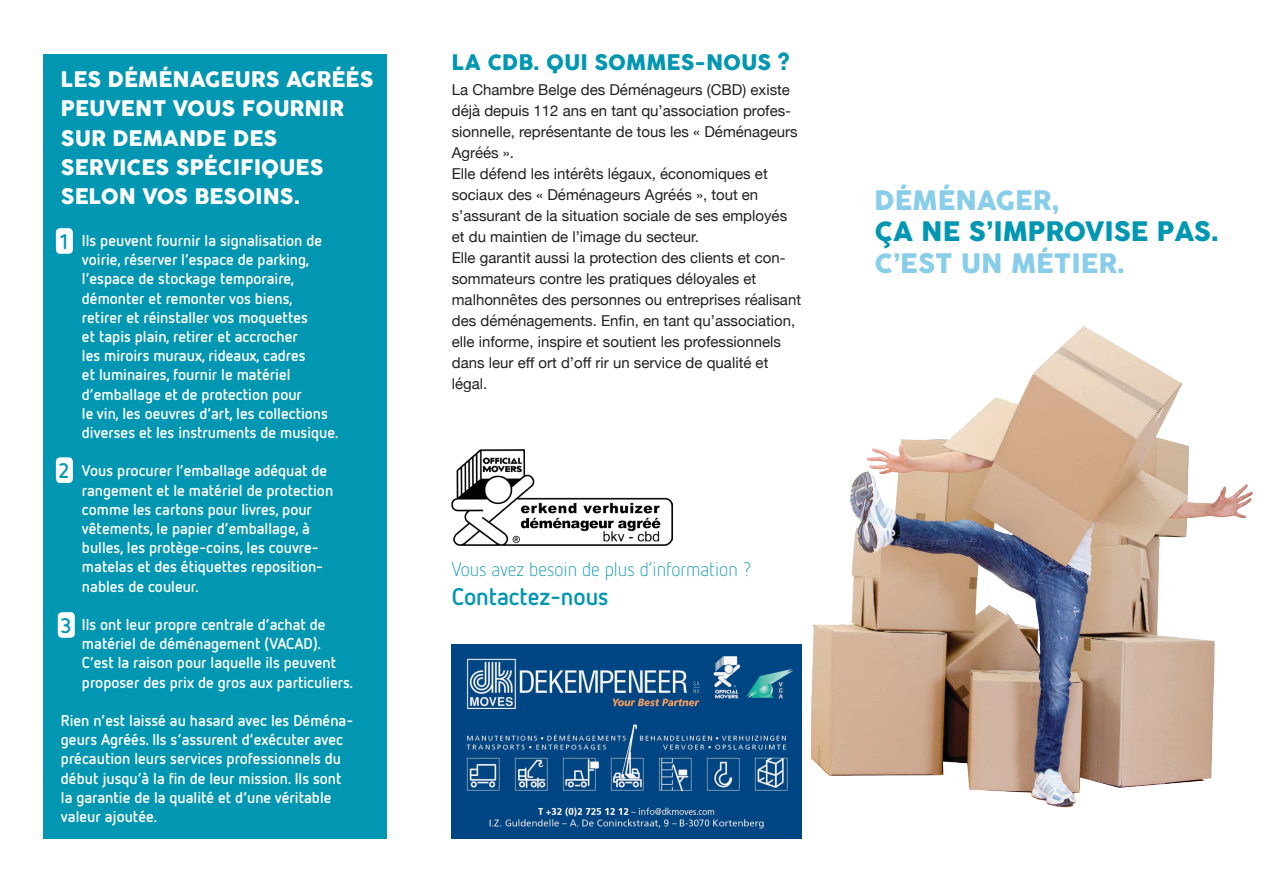
<style>
.page{position:relative;width:1263px;height:893px;background:#fff}
.page>*{position:absolute;margin:0;border:0;box-sizing:border-box;transform-origin:0 0}
.t1{font:26.25px "COCOGOOSE";color:#88cde9}
.t2{font:26.25px "COCOGOOSE";color:#0196b2}
.Contact{font:700 24px "Netto OT";color:#0196b2}
.kadertekst{font:21px "COCOGOOSE";color:#fff}
.Title_big{font:21px "COCOGOOSE";color:#0196b2}
.kadertekst-2{font:700 21px "Netto OT";color:#0196b2}
.Contact-2{font:300 19.5px "Netto OT";color:#0196b2}
.bodytekst{font:700 15.75px/19.2px "Netto OT";color:#fff}
.bodytekst-2{font:15px/21px "Helvetica Neue";color:#231f20}
</style>
<div class="page">
<img style="left:811px;top:325px;width:442px;height:483px">
<img style="left:451px;top:449px;width:221px;height:97px">
<div style="left:44px;top:54px;width:343px;height:785px;background:#0196b2"></div>
<div style="left:56px;top:228px;width:17px;height:26px;background:#fff;border-radius:4px"></div>
<div style="left:56px;top:457px;width:17px;height:26px;background:#fff;border-radius:4px"></div>
<div style="left:58px;top:612px;width:17px;height:26px;background:#fff;border-radius:4px"></div>
<img style="left:452px;top:645px;width:349px;height:194px">
<p class="kadertekst" style="left:61px;top:63px;width:314px">LES DÉMÉNAGEURS AGRÉÉS</p>
<p class="kadertekst" style="left:61px;top:93px;width:284px">PEUVENT VOUS FOURNIR</p>
<p class="kadertekst" style="left:61px;top:122px;width:218px">SUR DEMANDE DES</p>
<p class="kadertekst" style="left:61px;top:152px;width:264px">SERVICES SPÉCIFIQUES</p>
<p class="kadertekst" style="left:61px;top:181px;width:241px">SELON VOS BESOINS.</p>
<p class="bodytekst" style="left:82px;top:230px;width:242px">Ils peuvent fournir la signalisation de</p>
<p class="bodytekst" style="left:82px;top:250px;width:229px">voirie, réserver l’espace de parking,</p>
<p class="bodytekst" style="left:82px;top:269px;width:214px">l’espace de stockage temporaire,</p>
<p class="bodytekst" style="left:82px;top:288px;width:212px">démonter et remonter vos biens,</p>
<p class="bodytekst" style="left:82px;top:307px;width:227px">retirer et réinstaller vos moquettes</p>
<p class="bodytekst" style="left:82px;top:326px;width:217px">et tapis plain, retirer et accrocher</p>
<p class="bodytekst" style="left:82px;top:346px;width:225px">les miroirs muraux, rideaux, cadres</p>
<p class="bodytekst" style="left:82px;top:365px;width:210px">et luminaires, fournir le matériel</p>
<p class="bodytekst" style="left:82px;top:384px;width:222px">d’emballage et de protection pour</p>
<p class="bodytekst" style="left:82px;top:403px;width:247px">le vin, les oeuvres d’art, les collections</p>
<p class="bodytekst" style="left:82px;top:422px;width:258px">diverses et les instruments de musique.</p>
<p class="bodytekst" style="left:82px;top:461px;width:247px">Vous procurer l’emballage adéquat de</p>
<p class="bodytekst" style="left:82px;top:480px;width:253px">rangement et le matériel de protection</p>
<p class="bodytekst" style="left:82px;top:499px;width:232px">comme les cartons pour livres, pour</p>
<p class="bodytekst" style="left:82px;top:518px;width:230px">vêtements, le papier d’emballage, à</p>
<p class="bodytekst" style="left:82px;top:538px;width:238px">bulles, les protège-coins, les couvre-</p>
<p class="bodytekst" style="left:82px;top:557px;width:243px">matelas et des étiquettes reposition-</p>
<p class="bodytekst" style="left:82px;top:576px;width:118px">nables de couleur.</p>
<p class="bodytekst" style="left:82px;top:614px;width:245px">Ils ont leur propre centrale d’achat de</p>
<p class="bodytekst" style="left:82px;top:634px;width:240px">matériel de déménagement (VACAD).</p>
<p class="bodytekst" style="left:82px;top:653px;width:256px">C’est la raison pour laquelle ils peuvent</p>
<p class="bodytekst" style="left:82px;top:672px;width:273px">proposer des prix de gros aux particuliers.</p>
<p class="bodytekst" style="left:61px;top:710px;width:294px">Rien n’est laissé au hasard avec les Déména-</p>
<p class="bodytekst" style="left:61px;top:730px;width:284px">geurs Agréés. Ils s’assurent d’exécuter avec précaution leurs services professionnels du début jusqu’à la fin de leur mission. Ils sont</p>
<p class="bodytekst" style="left:61px;top:787px;width:272px">la garantie de la qualité et d’une véritable valeur ajoutée.</p>
<p class="kadertekst-2" style="left:60px;top:229px;width:10px">1</p>
<p class="kadertekst-2" style="left:59px;top:458px;width:12px">2</p>
<p class="kadertekst-2" style="left:61px;top:612px;width:12px">3</p>
<p class="Title_big" style="left:452px;top:46px;width:339px">LA CDB. QUI SOMMES-NOUS ?</p>
<p class="bodytekst-2" style="left:452px;top:80px;width:340px">La Chambre Belge des Déménageurs (CBD) existe</p>
<p class="bodytekst-2" style="left:452px;top:101px;width:347px">déjà depuis 112 ans en tant qu’association profes&shy;sionnelle, représentante de tous les « Déménageurs</p>
<p class="bodytekst-2" style="left:452px;top:143px;width:64px">Agréés ».</p>
<p class="bodytekst-2" style="left:452px;top:164px;width:317px">Elle défend les intérêts légaux, économiques et</p>
<p class="bodytekst-2" style="left:452px;top:185px;width:308px">sociaux des « Déménageurs Agréés », tout en</p>
<p class="bodytekst-2" style="left:452px;top:206px;width:337px">s’assurant de la situation sociale de ses employés</p>
<p class="bodytekst-2" style="left:452px;top:227px;width:249px">et du maintien de l’image du secteur.</p>
<p class="bodytekst-2" style="left:452px;top:248px;width:335px">Elle garantit aussi la protection des clients et con-</p>
<p class="bodytekst-2" style="left:452px;top:269px;width:306px">sommateurs contre les pratiques déloyales et</p>
<p class="bodytekst-2" style="left:452px;top:290px;width:351px">malhonnêtes des personnes ou entreprises réalisant</p>
<p class="bodytekst-2" style="left:452px;top:311px;width:345px">des déménagements. Enfin, en tant qu’association,</p>
<p class="bodytekst-2" style="left:452px;top:332px;width:331px">elle informe, inspire et soutient les professionnels</p>
<p class="bodytekst-2" style="left:452px;top:353px;width:318px">dans leur eff ort d’off rir un service de qualité et légal.</p>
<p class="Contact-2" style="left:452px;top:557px;width:301px">Vous avez besoin de plus d’information ?</p>
<p class="Contact" style="left:452px;top:581px;width:158px">Contactez-nous</p>
<p class="t1" style="left:874px;top:180px;width:186px">DÉMÉNAGER,</p>
<p class="t2" style="left:874px;top:212px;width:346px">ÇA NE S’IMPROVISE PAS.</p>
<p class="t1" style="left:874px;top:243px;width:252px">C’EST UN MÉTIER.</p>
</div>
